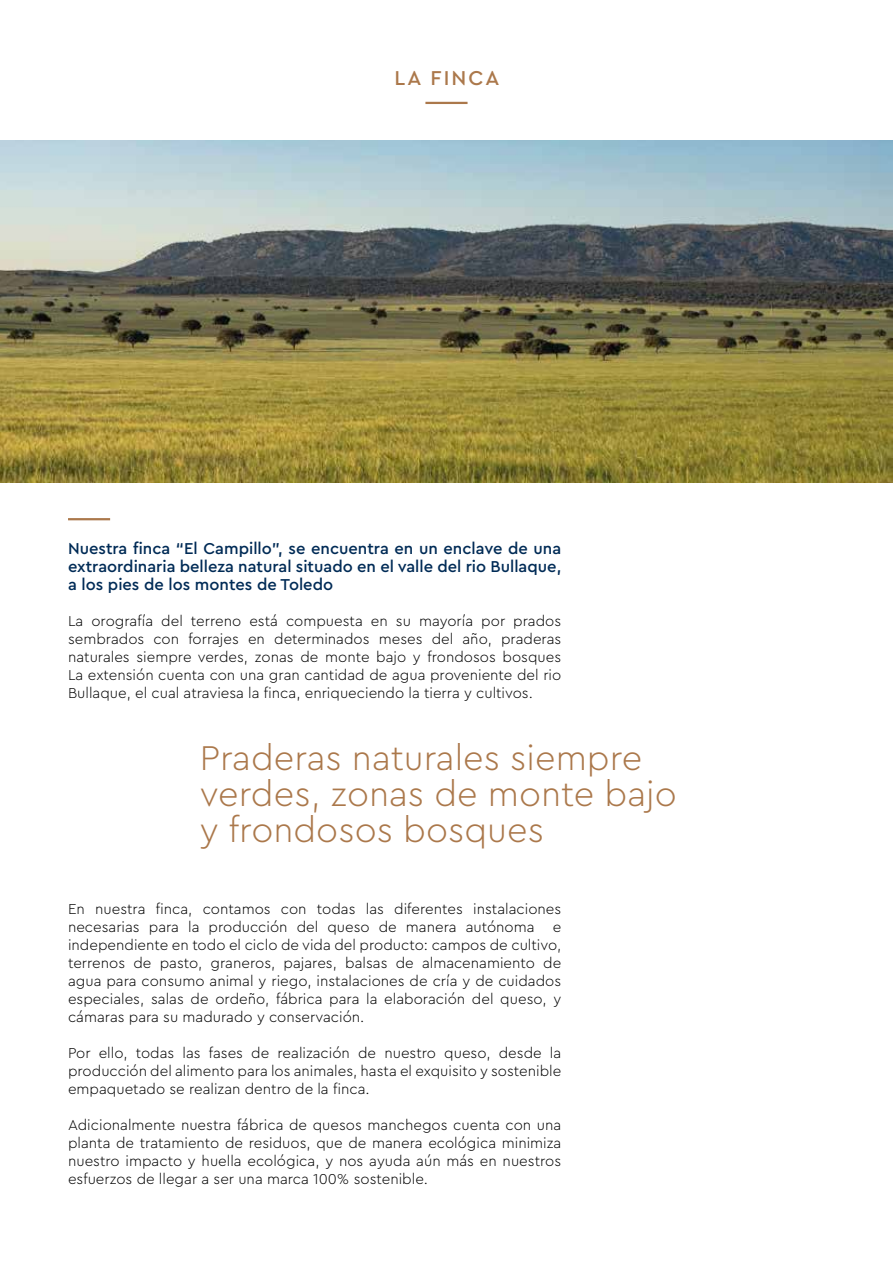
<style>
.page{position:relative;width:893px;height:1263px;background:#fff}
.page>*{position:absolute;margin:0;border:0;box-sizing:border-box;transform-origin:0 0}
.t1{font:300 36px/36px "Cera Pro";color:#ab784b}
.t2{font:500 21px "Cera Pro";letter-spacing:.1em;color:#ab784b}
.t3{font:500 16.5px/18px "Cera Pro";color:#002b56;text-align:justify}
.t4{font:300 15px/18px "Cera Pro";color:#000;text-align:justify}
</style>
<div class="page">
<img style="left:0;top:140px;width:893px;height:342px">
<hr style="left:68px;top:518px;width:42px;height:2px;background:#ab784b">
<hr style="left:425px;top:102px;width:43px;height:2px;background:#ab784b">
<h2 class="t2" style="left:395px;top:64px;width:106px">LA FINCA</h2>
<p class="t3" style="left:68px;top:539px;width:495px">Nuestra finca “El Campillo”, se encuentra en un enclave de una extraordinaria belleza natural situado en el valle del rio Bullaque, a los pies de los montes de Toledo</p>
<p class="t4" style="left:68px;top:611px;width:495px">La orografía del terreno está compuesta en su mayoría por prados sembrados con forrajes en determinados meses del año, praderas naturales siempre verdes, zonas de monte bajo y frondosos bosques La extensión cuenta con una gran cantidad de agua proveniente del rio Bullaque, el cual atraviesa la finca, enriqueciendo la tierra y cultivos.</p>
<h1 class="t1" style="left:200px;top:738px;width:478px">Praderas naturales siempre verdes, zonas de monte bajo y frondosos bosques</h1>
<p class="t4" style="left:68px;top:899px;width:495px">En nuestra finca, contamos con todas las diferentes instalaciones necesarias para la producción del queso de manera autónoma e independiente en todo el ciclo de vida del producto: campos de cultivo, terrenos de pasto, graneros, pajares, balsas de almacenamiento de agua para consumo animal y riego, instalaciones de cría y de cuidados especiales, salas de ordeño, fábrica para la elaboración del queso, y cámaras para su madurado y conservación.</p>
<p class="t4" style="left:68px;top:1043px;width:495px">Por ello, todas las fases de realización de nuestro queso, desde la producción del alimento para los animales, hasta el exquisito y sostenible empaquetado se realizan dentro de la finca.</p>
<p class="t4" style="left:68px;top:1115px;width:495px">Adicionalmente nuestra fábrica de quesos manchegos cuenta con una planta de tratamiento de residuos, que de manera ecológica minimiza nuestro impacto y huella ecológica, y nos ayuda aún más en nuestros esfuerzos de llegar a ser una marca 100% sostenible.</p>
</div>
